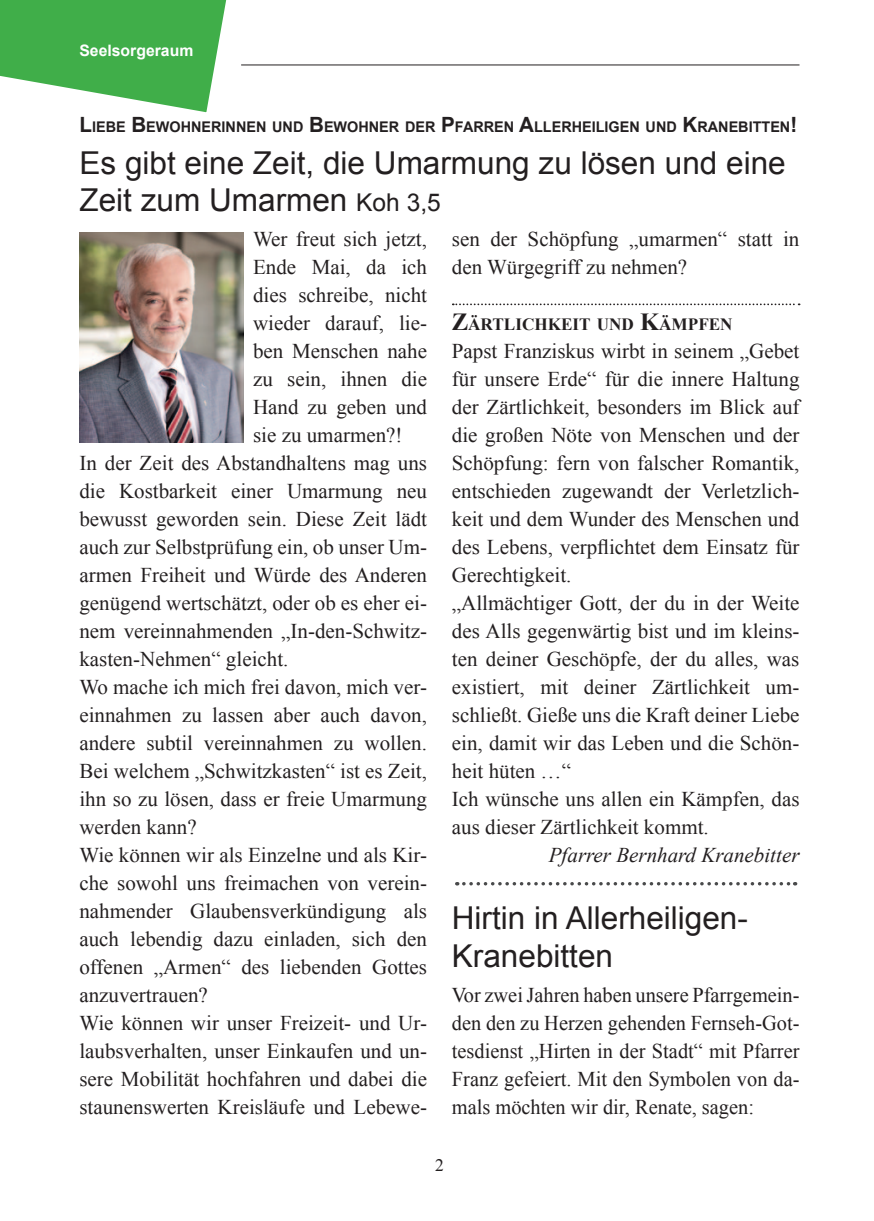
<style>
.page{position:relative;width:874px;height:1221px;background:#fff}
.page>*{position:absolute;margin:0;border:0;box-sizing:border-box;transform-origin:0 0}
.t1{font:31.5px/37.8px "Arial";color:#231f20}
.t2{font:21px/28px "Times New Roman";color:#231f20}
.t3{font:italic 21px "Times New Roman";color:#231f20}
.t4{font:17.5px "Times New Roman";color:#231f20}
.t5{font:700 17.15px "Times New Roman";color:#231f20}
.t6{font:700 15.75px "Arial";color:#fff}
.t7{font:700 14.7px "Arial";color:#231f20}
.s1{font-size:21px}
.s2{font-size:24.5px}
</style>
<div class="page">
<svg style="left:452px;top:303px;width:347px;height:2px"></svg>
<img style="left:79px;top:232px;width:164px;height:210px">
<svg style="left:463px;top:882px;width:332px;height:3px"></svg>
<svg style="left:0;top:0;width:245px;height:113px"></svg>
<hr style="left:241px;top:64px;width:558px;height:1px;background:#231f20">
<p class="t6" style="left:79px;top:40px;width:115px">Seelsorgeraum</p>
<p class="t7" style="left:79px;top:117px;width:719px"><span class="s1">L</span>IEBE <span class="s1">B</span>EWOHNERINNEN UND <span class="s1">B</span>EWOHNER DER <span class="s1">P</span>FARREN <span class="s1">A</span>LLERHEILIGEN UND <span class="s1">K</span>RANEBITTEN<span class="s1">!</span></p>
<h1 class="t1" style="left:79px;top:144px;width:707px">Es gibt eine Zeit, die Umarmung zu lösen und eine<br>Zeit zum Umarmen <span class="s2">Koh 3,5</span></h1>
<p class="t2" style="left:253px;top:225px;width:175px">Wer freut sich jetzt,</p>
<p class="t2" style="left:253px;top:253px;width:175px">Ende Mai, da ich</p>
<p class="t2" style="left:253px;top:281px;width:175px">dies schreibe, nicht</p>
<p class="t2" style="left:253px;top:309px;width:175px">wieder darauf, lie-</p>
<p class="t2" style="left:253px;top:337px;width:175px">ben Menschen nahe</p>
<p class="t2" style="left:253px;top:364px;width:175px">zu sein, ihnen die</p>
<p class="t2" style="left:253px;top:392px;width:175px">Hand zu geben und</p>
<p class="t2" style="left:253px;top:420px;width:151px">sie zu umarmen?!</p>
<p class="t2" style="left:79px;top:448px;width:349px">In der Zeit des Abstandhaltens mag uns</p>
<p class="t2" style="left:79px;top:476px;width:349px">die Kostbarkeit einer Umarmung neu</p>
<p class="t2" style="left:79px;top:504px;width:349px">bewusst geworden sein. Diese Zeit lädt</p>
<p class="t2" style="left:79px;top:532px;width:349px">auch zur Selbstprüfung ein, ob unser Um-</p>
<p class="t2" style="left:79px;top:560px;width:349px">armen Freiheit und Würde des Anderen</p>
<p class="t2" style="left:79px;top:588px;width:349px">genügend wertschätzt, oder ob es eher ei-</p>
<p class="t2" style="left:79px;top:616px;width:349px">nem vereinnahmenden „In-den-Schwitz-</p>
<p class="t2" style="left:79px;top:644px;width:210px">kasten-Nehmen“ gleicht.</p>
<p class="t2" style="left:79px;top:672px;width:349px">Wo mache ich mich frei davon, mich ver-</p>
<p class="t2" style="left:79px;top:700px;width:349px">einnahmen zu lassen aber auch davon,</p>
<p class="t2" style="left:79px;top:728px;width:349px">andere subtil vereinnahmen zu wollen.</p>
<p class="t2" style="left:79px;top:756px;width:349px">Bei welchem „Schwitzkasten“ ist es Zeit,</p>
<p class="t2" style="left:79px;top:784px;width:349px">ihn so zu lösen, dass er freie Umarmung</p>
<p class="t2" style="left:79px;top:812px;width:119px">werden kann?</p>
<p class="t2" style="left:79px;top:840px;width:349px">Wie können wir als Einzelne und als Kir-</p>
<p class="t2" style="left:79px;top:868px;width:349px">che sowohl uns freimachen von verein-</p>
<p class="t2" style="left:79px;top:896px;width:349px">nahmender Glaubensverkündigung als</p>
<p class="t2" style="left:79px;top:924px;width:349px">auch lebendig dazu einladen, sich den</p>
<p class="t2" style="left:79px;top:952px;width:349px">offenen „Armen“ des liebenden Gottes</p>
<p class="t2" style="left:79px;top:980px;width:130px">anzuvertrauen?</p>
<p class="t2" style="left:79px;top:1008px;width:349px">Wie können wir unser Freizeit- und Ur-</p>
<p class="t2" style="left:79px;top:1036px;width:349px">laubsverhalten, unser Einkaufen und un-</p>
<p class="t2" style="left:79px;top:1064px;width:349px">sere Mobilität hochfahren und dabei die</p>
<p class="t2" style="left:79px;top:1092px;width:349px">staunenswerten Kreisläufe und Lebewe-</p>
<p class="t2" style="left:451px;top:225px;width:349px">sen der Schöpfung „umarmen“ statt in den Würgegriff zu nehmen?</p>
<p class="t5" style="left:451px;top:312px;width:282px"><span class="s2">Z</span>ÄRTLICHKEIT UND <span class="s2">K</span>ÄMPFEN</p>
<p class="t2" style="left:451px;top:337px;width:349px">Papst Franziskus wirbt in seinem „Gebet für unsere Erde“ für die innere Haltung der Zärtlichkeit, besonders im Blick auf die großen Nöte von Menschen und der Schöpfung: fern von falscher Romantik, entschieden zugewandt der Verletzlich&shy;keit und dem Wunder des Menschen und des Lebens, verpflichtet dem Einsatz für Gerechtigkeit.<br>„Allmächtiger Gott, der du in der Weite des Alls gegenwärtig bist und im kleins&shy;ten deiner Geschöpfe, der du alles, was existiert, mit deiner Zärtlichkeit um&shy;schließt. Gieße uns die Kraft deiner Liebe ein, damit wir das Leben und die Schön&shy;heit hüten …“<br>Ich wünsche uns allen ein Kämpfen, das aus dieser Zärtlichkeit kommt.</p>
<p class="t3" style="left:548px;top:840px;width:252px">Pfarrer Bernhard Kranebitter</p>
<h1 class="t1" style="left:451px;top:899px;width:297px">Hirtin in Allerheiligen-<br>Kranebitten</h1>
<p class="t2" style="left:451px;top:981px;width:349px;text-align:justify">Vor zwei Jahren haben unsere Pfarrgemein&shy;den den zu Herzen gehenden Fernseh-Got&shy;tesdienst „Hirten in der Stadt“ mit Pfarrer Franz gefeiert. Mit den Symbolen von da&shy;mals möchten wir dir, Renate, sagen:</p>
<p class="t4" style="left:435px;top:1152px;width:10px">2</p>
</div>
